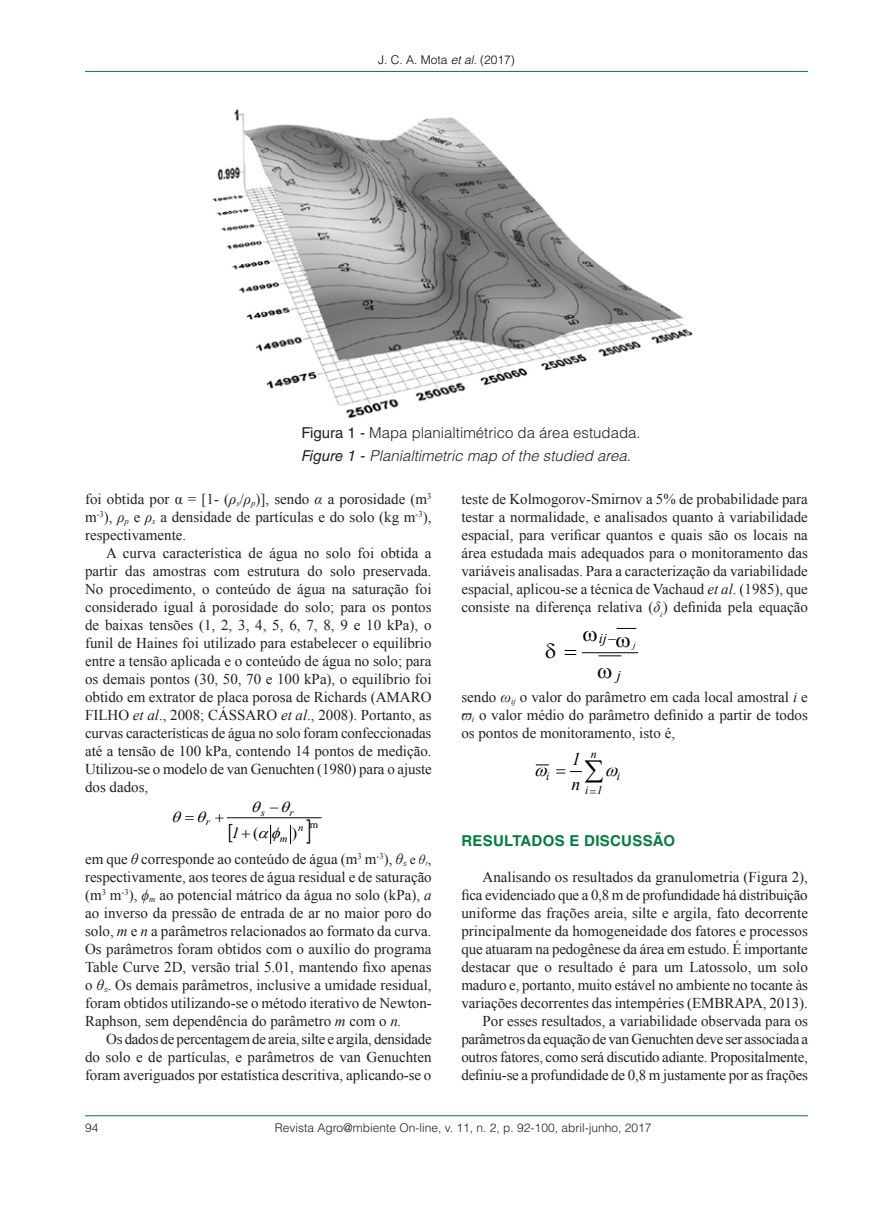
<style>
.page{position:relative;width:893px;height:1208px;background:#fff}
.page>*{position:absolute;margin:0;border:0;box-sizing:border-box;transform-origin:0 0}
.t1{font:italic 17.85px "Times New Roman";color:#000}
.t2{font:15.3px "Times New Roman";color:#000;scale:1.06 1}
.t3{font:italic 15.3px "Times New Roman";color:#000;scale:1.06 1}
._6__Corpo_do_Texto{font:15px/18px "Times New Roman";color:#231f20;text-align:justify}
._8_1_Título_Fig-Tab{font:300 15px "Helvetica LT Std";color:#231f20}
._8_1_Título_Fig-Tab-2{font:italic 300 15px "Helvetica LT Std";color:#231f20}
._5_1_Subtitulo_1{font:700 15px "Helvetica LT Std";letter-spacing:.02em;color:#007e3d}
.t4{font:italic 14.25px "Times New Roman";color:#000;scale:1.04 1}
._10__Cabeçalho_e_Rod{font:300 12px "Helvetica LT Std";color:#231f20}
.t5{font:300 12px "Helvetica LT Std";color:#040503}
.t6{font:italic 11.85px "Times New Roman";color:#000}
.t7{font:italic 10.2px "Times New Roman";color:#000;scale:1.06 1}
.t8{font:10.2px "Times New Roman";color:#000;scale:1.06 1}
.t9{font:italic 8.85px "Times New Roman";color:#000;scale:1.04 1}
.s1{font-style:italic}
.s2{font-weight:400}
.s3{font-size:13.5px}
.s4{font-style:italic;font-size:13.5px}
</style>
<div class="page">
<hr style="left:85px;top:71px;width:723px;height:1px;background:#007e3d">
<hr style="left:85px;top:1115px;width:723px;height:1px;background:#007e3d">
<img style="left:212px;top:109px;width:481px;height:310px">
<svg style="left:290px;top:825px;width:1px;height:18px"></svg>
<hr style="left:227px;top:817px;width:94px;height:1px;background:#000">
<svg style="left:617px;top:628px;width:19px;height:1px"></svg>
<svg style="left:599px;top:655px;width:22px;height:1px"></svg>
<hr style="left:582px;top:652px;width:56px;height:1px;background:#000">
<svg style="left:270px;top:825px;width:2px;height:18px"></svg>
<svg style="left:226px;top:817px;width:6px;height:2px"></svg>
<svg style="left:535px;top:764px;width:13px;height:2px"></svg>
<svg style="left:569px;top:771px;width:13px;height:2px"></svg>
<p class="t5" style="left:378px;top:52px;width:138px">J. C. A. Mota <span class="s1">et al.</span> (2017)</p>
<p class="_8_1_Título_Fig-Tab" style="left:301px;top:423px;width:341px"><span class="s2">Figura 1 -</span> Mapa planialtimétrico da área estudada.</p>
<p class="_8_1_Título_Fig-Tab-2" style="left:301px;top:446px;width:331px"><span class="s2">Figure 1 -</span> Planialtimetric map of the studied area.</p>
<p class="_6__Corpo_do_Texto" style="left:85px;top:490px;width:348px">foi obtida por α = [1- (<span class="s1">ρ</span><sub>s</sub>/<span class="s1">ρ</span><sub>p</sub>)], sendo <span class="s1">α</span> a porosidade (m<sup>3 </sup>m<sup>-3</sup>), <span class="s1">ρ</span><sub>p</sub> e <span class="s1">ρ</span><sub>s</sub> a densidade de partículas e do solo (kg m<sup>-3</sup>), respectivamente.</p>
<p class="_6__Corpo_do_Texto" style="left:85px;top:544px;width:348px;text-indent:21px">A curva característica de água no solo foi obtida a partir das amostras com estrutura do solo preservada.<br>No procedimento, o conteúdo de água na saturação foi considerado igual à porosidade do solo; para os pontos de baixas tensões (1, 2, 3, 4, 5, 6, 7, 8, 9 e 10 kPa), o funil de Haines foi utilizado para estabelecer o equilíbrio entre a tensão aplicada e o conteúdo de água no solo; para os demais pontos (30, 50, 70 e 100 kPa), o equilíbrio foi obtido em extrator de placa porosa de Richards (AMARO FILHO <span class="s1">et al</span>., 2008; CÁSSARO <span class="s1">et al</span>., 2008). Portanto, as curvas características de água no solo foram confeccionadas até a tensão de 100 kPa, contendo 14 pontos de medição.<br>Utilizou-se o modelo de van Genuchten (1980) para o ajuste dos dados,</p>
<p class="t8" style="left:310px;top:817px;width:9px">m</p>
<p class="t2" style="left:253px;top:823px;width:7px">(</p>
<p class="t2" style="left:292px;top:823px;width:13px">)<sup>n</sup></p>
<p class="t7" style="left:280px;top:831px;width:9px">m</p>
<p class="_6__Corpo_do_Texto" style="left:461px;top:490px;width:348px">teste de Kolmogorov-Smirnov a 5% de probabilidade para testar a normalidade, e analisados quanto à variabilidade espacial, para verificar quantos e quais são os locais na área estudada mais adequados para o monitoramento das variáveis analisadas. Para a caracterização da variabilidade espacial, aplicou-se a técnica de Vachaud <span class="s1">et al</span>. (1985), que consiste na diferença relativa (<span class="s1">δ</span><sub>i</sub>) definida pela equação</p>
<p class="t4" style="left:599px;top:628px;width:18px">ij−</p>
<p class="t9" style="left:633px;top:639px;width:4px">j</p>
<p class="t4" style="left:617px;top:665px;width:5px">j</p>
<p class="_6__Corpo_do_Texto" style="left:461px;top:688px;width:348px">sendo <span class="s1">ω</span><sub>ij</sub> o valor do parâmetro em cada local amostral <span class="s1">i</span> e <span class="s1">ϖ</span><sub>i</sub> o valor médio do parâmetro definido a partir de todos os pontos de monitoramento, isto é,</p>
<p class="t6" style="left:591px;top:745px;width:7px">n</p>
<p class="t6" style="left:585px;top:782px;width:19px">i 1</p>
<p class="t1" style="left:572px;top:746px;width:10px">1</p>
<p class="t6" style="left:546px;top:768px;width:5px">i</p>
<p class="t6" style="left:617px;top:768px;width:5px">i</p>
<p class="t1" style="left:572px;top:771px;width:10px">n</p>
<p class="t7" style="left:261px;top:805px;width:5px">s</p>
<p class="t7" style="left:290px;top:805px;width:5px">r</p>
<p class="t7" style="left:206px;top:815px;width:5px">r</p>
<p class="t3" style="left:232px;top:822px;width:9px">1</p>
<p class="_6__Corpo_do_Texto" style="left:85px;top:850px;width:348px">em que <span class="s1">θ</span> corresponde ao conteúdo de água (m<sup>3</sup> m<sup>-3</sup>), <span class="s1">θ</span><sub>s</sub> <span class="s3">e</span> <span class="s4">θ</span><sub>r</sub>, respectivamente, aos teores de água residual e de saturação (m<sup>3</sup> m<sup>-3</sup>), <span class="s1">ϕ</span><sub>m</sub> ao potencial mátrico da água no solo (kPa), <span class="s1">a </span>ao inverso da pressão de entrada de ar no maior poro do solo, <span class="s1">m</span> e <span class="s1">n</span> a parâmetros relacionados ao formato da curva.<br>Os parâmetros foram obtidos com o auxílio do programa Table Curve 2D, versão trial 5.01, mantendo fixo apenas o <span class="s1">θ</span><sub>s</sub>. Os demais parâmetros, inclusive a umidade residual, foram obtidos utilizando-se o método iterativo de Newton-Raphson, sem dependência do parâmetro <span class="s1">m</span> com o <span class="s1">n.</span></p>
<p class="_6__Corpo_do_Texto" style="left:85px;top:1030px;width:348px;text-indent:21px">Os dados de percentagem de areia, silte e argila, densidade do solo e de partículas, e parâmetros de van Genuchten foram averiguados por estatística descritiva, aplicando-se o</p>
<p class="_5_1_Subtitulo_1" style="left:461px;top:832px;width:215px">RESULTADOS E DISCUSSÃO</p>
<p class="_6__Corpo_do_Texto" style="left:461px;top:868px;width:348px;text-indent:21px">Analisando os resultados da granulometria (Figura 2), fica evidenciado que a 0,8 m de profundidade há distribuição uniforme das frações areia, silte e argila, fato decorrente principalmente da homogeneidade dos fatores e processos que atuaram na pedogênese da área em estudo. É importante destacar que o resultado é para um Latossolo, um solo maduro e, portanto, muito estável no ambiente no tocante às variações decorrentes das intempéries (EMBRAPA, 2013).</p>
<p class="_6__Corpo_do_Texto" style="left:461px;top:1012px;width:348px;text-indent:21px">Por esses resultados, a variabilidade observada para os parâmetros da equação de van Genuchten deve ser associada a outros fatores, como será discutido adiante. Propositalmente, definiu-se a profundidade de 0,8 m justamente por as frações</p>
<p class="_10__Cabeçalho_e_Rod" style="left:85px;top:1119px;width:15px">94</p>
<p class="_10__Cabeçalho_e_Rod" style="left:275px;top:1119px;width:378px">Revista Agro@mbiente On-line, v. 11, n. 2, p. 92-100, abril-junho, 2017</p>
</div>
